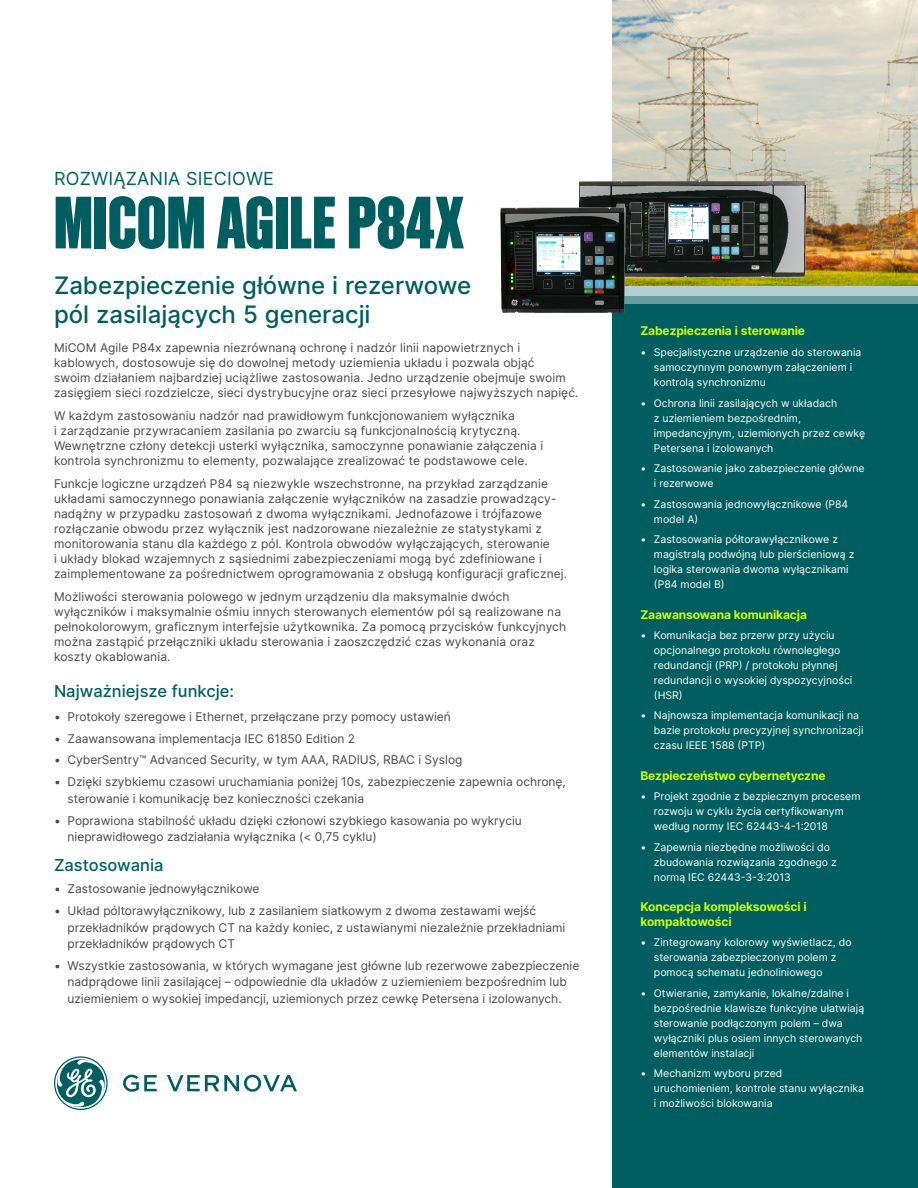
<style>
.page{position:relative;width:918px;height:1188px;background:#fff}
.page>*{position:absolute;margin:0;border:0;box-sizing:border-box;transform-origin:0 0}
.Product_Name_Head{font:800 72px "Sons Condensed";letter-spacing:.005em;color:#005e60}
.Heading_2{font:500 24px/28.8px "Inter";color:#005e60}
.t1{font:18px "Inter";letter-spacing:.01em;color:#005e60}
.Heading_3{font:500 16.5px "Inter";color:#005e60}
.Bullets{font:500 16.5px "Inter";color:#005e60}
.Copy{font:12px/15px "Inter";letter-spacing:.01em;color:#484848}
.Heading_2_White{font:700 12px/14.4px "Inter";letter-spacing:-.01em;color:#c8ff08}
.t2{font:10.5px/15px "Inter";color:#fff}
</style>
<div class="page">
<div style="left:612px;top:296px;width:306px;height:892px;background:#005e60"></div>
<div style="left:612px;top:294px;width:306px;height:10px;background:#669ea0"></div>
<div style="left:612px;top:286px;width:306px;height:10px;background:#b3cfcf"></div>
<svg style="left:54px;top:1056px;width:243px;height:54px"></svg>
<img style="left:612px;top:0;width:306px;height:286px">
<img style="left:579px;top:171px;width:238px;height:115px">
<img style="left:500px;top:194px;width:133px;height:119px">
<p class="t1" style="left:54px;top:165px;width:221px">ROZWIĄZANIA SIECIOWE</p>
<p class="Product_Name_Head" style="left:54px;top:183px;width:411px">MICOM AGILE P84X</p>
<p class="Heading_2" style="left:54px;top:271px;width:419px">Zabezpieczenie główne i rezerwowe pól zasilających 5 generacji</p>
<p class="Copy" style="left:54px;top:340px;width:526px">MiCOM Agile P84x zapewnia niezrównaną ochronę i nadzór linii napowietrznych i kablowych, dostosowuje się do dowolnej metody uziemienia układu i pozwala objąć<br>swoim działaniem najbardziej uciążliwe zastosowania. Jedno urządzenie obejmuje swoim zasięgiem sieci rozdzielcze, sieci dystrybucyjne oraz sieci przesyłowe najwyższych napięć.</p>
<p class="Copy" style="left:54px;top:408px;width:491px">W każdym zastosowaniu nadzór nad prawidłowym funkcjonowaniem wyłącznika<br>i zarządzanie przywracaniem zasilania po zwarciu są funkcjonalnością krytyczną.<br>Wewnętrzne człony detekcji usterki wyłącznika, samoczynne ponawianie załączenia i kontrola synchronizmu to elementy, pozwalające zrealizować te podstawowe cele.</p>
<p class="Copy" style="left:54px;top:476px;width:515px">Funkcje logiczne urządzeń P84 są niezwykle wszechstronne, na przykład zarządzanie układami samoczynnego ponawiania załączenie wyłączników na zasadzie prowadzący&shy;nadążny w przypadku zastosowań z dwoma wyłącznikami. Jednofazowe i trójfazowe rozłączanie obwodu przez wyłącznik jest nadzorowane niezależnie ze statystykami z monitorowania stanu dla każdego z pól. Kontrola obwodów wyłączających, sterowanie<br>i układy blokad wzajemnych z sąsiednimi zabezpieczeniami mogą być zdefiniowane i zaimplementowane za pośrednictwem oprogramowania z obsługą konfiguracji graficznej.</p>
<p class="Copy" style="left:54px;top:589px;width:514px">Możliwości sterowania polowego w jednym urządzeniu dla maksymalnie dwóch wyłączników i maksymalnie ośmiu innych sterowanych elementów pól są realizowane na pełnokolorowym, graficznym interfejsie użytkownika. Za pomocą przycisków funkcyjnych można zastąpić przełączniki układu sterowania i zaoszczędzić czas wykonania oraz koszty okablowania.</p>
<p class="Heading_3" style="left:54px;top:679px;width:182px">Najważniejsze funkcje:</p>
<p class="Copy" style="left:54px;top:709px;width:398px">• Protokoły szeregowe i Ethernet, przełączane przy pomocy ustawień</p>
<p class="Copy" style="left:54px;top:730px;width:303px">• Zaawansowana implementacja IEC 61850 Edition 2</p>
<p class="Copy" style="left:54px;top:752px;width:410px">• CyberSentry™ Advanced Security, w tym AAA, RADIUS, RBAC i Syslog</p>
<p class="Copy" style="left:68px;top:774px;width:500px;line-height:16.5px;text-indent:-14px">• Dzięki szybkiemu czasowi uruchamiania poniżej 10s, zabezpieczenie zapewnia ochronę, sterowanie i komunikację bez konieczności czekania</p>
<p class="Copy" style="left:68px;top:812px;width:456px;line-height:16.5px;text-indent:-14px">• Poprawiona stabilność układu dzięki członowi szybkiego kasowania po wykryciu nieprawidłowego zadziałania wyłącznika (&lt; 0,75 cyklu)</p>
<p class="Bullets" style="left:54px;top:853px;width:111px">Zastosowania</p>
<p class="Copy" style="left:54px;top:881px;width:207px">• Zastosowanie jednowyłącznikowe</p>
<p class="Copy" style="left:68px;top:902px;width:499px;line-height:16.5px;text-indent:-14px">• Układ póltorawyłącznikowy, lub z zasilaniem siatkowym z dwoma zestawami wejść przekładników prądowych CT na każdy koniec, z ustawianymi niezależnie przekładniami przekładników prądowych CT</p>
<p class="Copy" style="left:54px;top:957px;width:527px;line-height:16.5px;text-align:center">• Wszystkie zastosowania, w których wymagane jest główne lub rezerwowe zabezpieczenie nadprądowe linii zasilającej – odpowiednie dla układów z uziemieniem bezpośrednim lub uziemieniem o wysokiej impedancji, uziemionych przez cewkę Petersena i izolowanych.</p>
<p class="Heading_2_White" style="left:640px;top:323px;width:166px">Zabezpieczenia i sterowanie</p>
<p class="t2" style="left:654px;top:345px;width:209px;text-indent:-14px">• Specjalistyczne urządzenie do sterowania samoczynnym ponownym załączeniem i kontrolą synchronizmu</p>
<p class="t2" style="left:654px;top:395px;width:213px;text-indent:-14px">• Ochrona linii zasilających w układach<br>z uziemieniem bezpośrednim, impedancyjnym, uziemionych przez cewkę Petersena i izolowanych</p>
<p class="t2" style="left:654px;top:461px;width:212px;text-indent:-14px">• Zastosowanie jako zabezpieczenie główne i rezerwowe</p>
<p class="t2" style="left:654px;top:496px;width:196px;text-indent:-14px">• Zastosowania jednowyłącznikowe (P84 model A)</p>
<p class="t2" style="left:654px;top:531px;width:202px;text-indent:-14px">• Zastosowania półtorawyłącznikowe z magistralą podwójną lub pierścieniową z logika sterowania dwoma wyłącznikami (P84 model B)</p>
<p class="Heading_2_White" style="left:640px;top:607px;width:168px">Zaawansowana komunikacja</p>
<p class="t2" style="left:654px;top:627px;width:200px;text-indent:-14px">• Komunikacja bez przerw przy użyciu opcjonalnego protokołu równoległego redundancji (PRP) / protokołu płynnej redundancji o wysokiej dyspozycyjności (HSR)</p>
<p class="t2" style="left:654px;top:708px;width:211px;text-indent:-14px">• Najnowsza implementacja komunikacji na bazie protokołu precyzyjnej synchronizacji czasu IEEE 1588 (PTP)</p>
<p class="Heading_2_White" style="left:640px;top:768px;width:187px">Bezpieczeństwo cybernetyczne</p>
<p class="t2" style="left:654px;top:789px;width:208px;text-indent:-14px">• Projekt zgodnie z bezpiecznym procesem rozwoju w cyklu życia certyfikowanym według normy IEC 62443-4-1:2018</p>
<p class="t2" style="left:654px;top:839px;width:184px;text-indent:-14px">• Zapewnia niezbędne możliwości do zbudowania rozwiązania zgodnego z normą IEC 62443-3-3:2013</p>
<p class="Heading_2_White" style="left:640px;top:900px;width:168px">Koncepcja kompleksowości i kompaktowości</p>
<p class="t2" style="left:654px;top:935px;width:199px;text-indent:-14px">• Zintegrowany kolorowy wyświetlacz, do sterowania zabezpieczonym polem z pomocą schematu jednoliniowego</p>
<p class="t2" style="left:654px;top:985px;width:212px;text-indent:-14px">• Otwieranie, zamykanie, lokalne/zdalne i bezpośrednie klawisze funkcyjne ułatwiają sterowanie podłączonym polem – dwa wyłączniki plus osiem innych sterowanych elementów instalacji</p>
<p class="t2" style="left:654px;top:1065px;width:212px;text-indent:-14px">• Mechanizm wyboru przed<br>uruchomieniem, kontrole stanu wyłącznika i możliwości blokowania</p>
</div>
